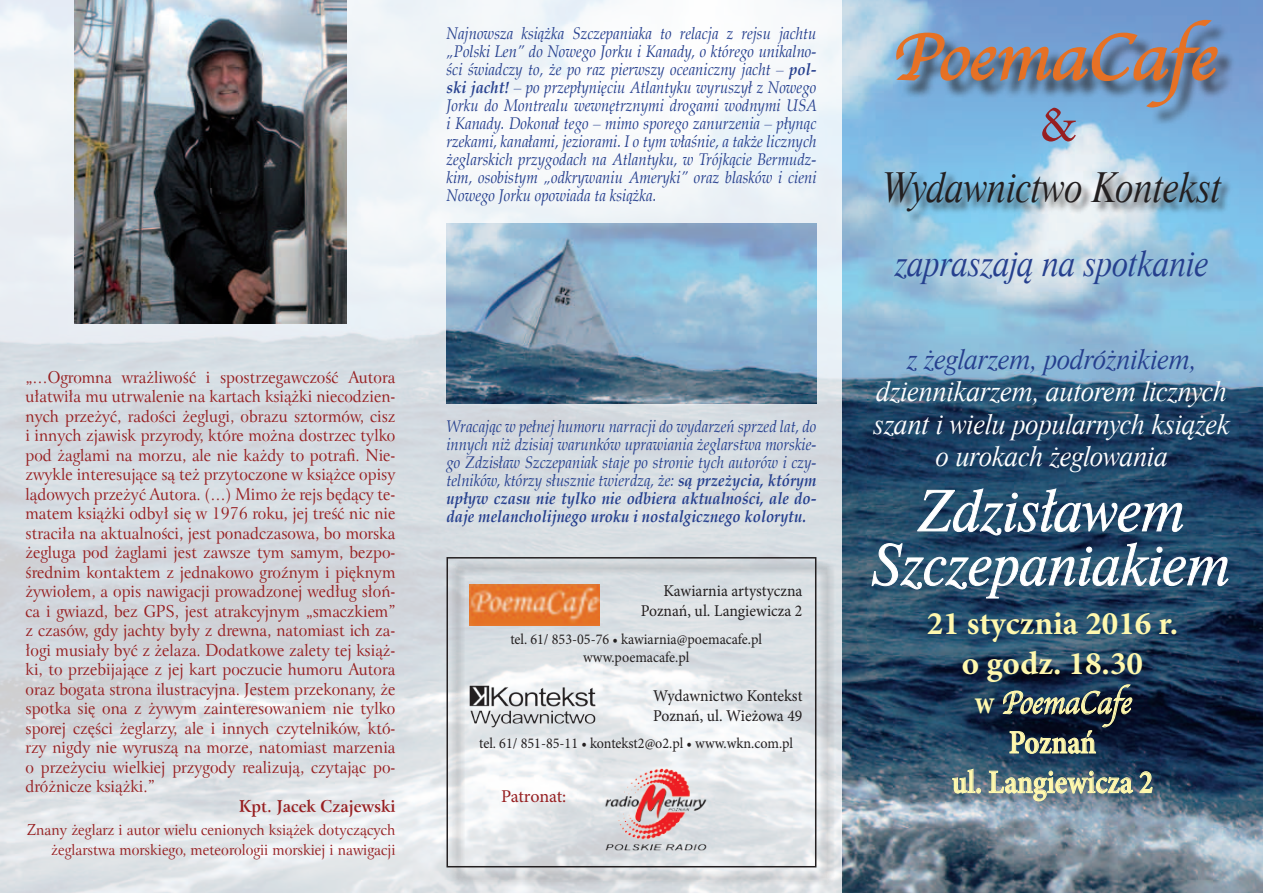
<style>
.page{position:relative;width:1263px;height:893px;background:#fff}
.page>*{position:absolute;margin:0;border:0;box-sizing:border-box;transform-origin:0 0}
.t1{font:67.5px "Apple Chancery";color:#e67125;scale:1.05 1}
.t2{font:italic 55.5px/54px "Dutch 801 Hd EU";letter-spacing:.01em;color:#fff;text-align:center}
.t3{font:48px "Dutch 766 EU";color:#971f21;scale:1.1 1}
.t4{font:italic 40.5px "Dutch 801 Hd EU";color:#231f20;scale:.92 1}
.t5{font:italic 34.5px "Dutch 801 Hd EU";color:#253f8e;scale:.95 1}
.t6{font:700 33px/39.6px "Minion Pro";color:#fff8ae;text-align:center}
.t7{font:600 33px/39.6px "Minion Pro";color:#fff8ae;text-align:center;scale:.86 1}
.t8{font:33px "Apple Chancery";color:#fff8ae;scale:.86 1}
.t9{font:italic 27px/32.4px "Dutch 801 Hd EU";color:#fff;text-align:center}
.t10{font:italic 27px "Dutch 801 Hd EU";color:#253f8e}
.t11{font:18px "Minion Pro";letter-spacing:-.015em;color:#971f21}
.t12{font:16.5px/19.5px "Arrus EU";color:#971f21;text-align:justify;scale:.92 1}
.t13{font:italic 16.5px/18px "Palatino";color:#253f8e;text-align:justify;scale:.9 1}
.t14{font:16.5px/19.8px "Minion Pro";color:#231f20;text-align:right;scale:.95 1}
.t15{font:700 16.5px "Arrus EU";color:#971f21;scale:.92 1}
.t16{font:15px/18px "Minion Pro";color:#231f20;text-align:center;scale:.94 1}
.t17{font:15px/19.5px "Arrus EU";color:#971f21;text-align:right;scale:.92 1}
.s1{font-weight:700}
.s2{font-family:"Minion Pro";font-weight:700}
</style>
<div class="page">
<img style="left:0;top:0;width:843px;height:893px">
<img style="left:843px;top:0;width:420px;height:893px">
<div style="left:899px;top:23px;width:337px;height:103px;background:#231f20;opacity:.75"></div>
<svg style="left:894px;top:19px;width:324px;height:89px;background:#7991af"></svg>
<div style="left:885px;top:172px;width:348px;height:52px;background:#231f20;opacity:.75"></div>
<svg style="left:1002px;top:684px;width:131px;height:70px;background:#32404c"></svg>
<svg style="left:952px;top:768px;width:29px;height:26px"></svg>
<svg style="left:988px;top:770px;width:165px;height:32px;background:#6d8185"></svg>
<svg style="left:917px;top:488px;width:267px;height:48px;background:#40627d"></svg>
<svg style="left:871px;top:542px;width:358px;height:57px;background:#3f617c"></svg>
<img style="left:446px;top:224px;width:370px;height:180px">
<img style="left:74px;top:0;width:273px;height:324px">
<div style="left:449px;top:559px;width:386px;height:327px;background:#231f20;opacity:.75"></div>
<div style="left:446px;top:557px;width:370px;height:310px;border:2px solid #231f20"></div>
<img style="left:470px;top:684px;width:127px;height:44px">
<img style="left:598px;top:759px;width:118px;height:100px">
<p class="t13" style="left:446px;top:25px;width:413px">Najnowsza książka Szczepaniaka to relacja z rejsu jachtu „Polski Len” do Nowego Jorku i Kanady, o którego unikalno&shy;ści świadczy to, że po raz pierwszy oceaniczny jacht – <span class="s1">pol&shy;ski jacht!</span> – po przepłynięciu Atlantyku wyruszył z Nowego Jorku do Montrealu wewnętrznymi drogami wodnymi USA i Kanady. Dokonał tego – mimo sporego zanurzenia – płynąc rzekami, kanałami, jeziorami. I o tym właśnie, a także licznych żeglarskich przygodach na Atlantyku, w Trójkącie Bermudz&shy;kim, osobistym „odkrywaniu Ameryki” oraz blasków i cieni Nowego Jorku opowiada ta książka.</p>
<p class="t12" style="left:26px;top:367px;width:404px">„…Ogromna wrażliwość i spostrzegawczość Autora ułatwiła mu utrwalenie na kartach książki niecodzien&shy;nych przeżyć, radości żeglugi, obrazu sztormów, cisz i innych zjawisk przyrody, które można dostrzec tylko pod żaglami na morzu, ale nie każdy to potrafi. Nie&shy;zwykle interesujące są też przytoczone w książce opisy lądowych przeżyć Autora. (…) Mimo że rejs będący te&shy;matem książki odbył się w 1976 roku, jej treść nic nie straciła na aktualności, jest ponadczasowa, bo morska żegluga pod żaglami jest zawsze tym samym, bezpo&shy;średnim kontaktem z jednakowo groźnym i pięknym żywiołem, a opis nawigacji prowadzonej według słoń&shy;ca i gwiazd, bez GPS, jest atrakcyjnym „smaczkiem” z czasów, gdy jachty były z drewna, natomiast ich za&shy;łogi musiały być z żelaza. Dodatkowe zalety tej książ&shy;ki, to przebijające z jej kart poczucie humoru Autora oraz bogata strona ilustracyjna. Jestem przekonany, że spotka się ona z żywym zainteresowaniem nie tylko sporej części żeglarzy, ale i innych czytelników, któ&shy;rzy nigdy nie wyruszą na morze, natomiast marzenia o przeżyciu wielkiej przygody realizują, czytając po&shy;dróżnicze książki.”</p>
<p class="t15" style="left:239px;top:795px;width:171px">Kpt. Jacek Czajewski</p>
<p class="t17" style="left:27px;top:821px;width:402px">Znany żeglarz i autor wielu cenionych książek dotyczących żeglarstwa morskiego, meteorologii morskiej i nawigacji</p>
<p class="t13" style="left:446px;top:417px;width:413px">Wracając w pełnej humoru narracji do wydarzeń sprzed lat, do innych niż dzisiaj warunków uprawiania żeglarstwa morskie&shy;go Zdzisław Szczepaniak staje po stronie tych autorów i czy&shy;telników, którzy słusznie twierdzą, że: <span class="s1">są przeżycia, którym upływ czasu nie tylko nie odbiera aktualności, ale do&shy;daje melancholijnego uroku i nostalgicznego kolorytu.</span></p>
<p class="t14" style="left:641px;top:581px;width:172px">Kawiarnia artystyczna<br>Poznań, ul. Langiewicza 2</p>
<p class="t16" style="left:510px;top:630px;width:269px">tel. 61/ 853-05-76 • kawiarnia@poemacafe.pl www.poemacafe.pl</p>
<p class="t14" style="left:653px;top:686px;width:159px;text-align:left">Wydawnictwo Kontekst<br>Poznań, ul. Wieżowa 49</p>
<p class="t16" style="left:479px;top:734px;width:335px">tel. 61/ 851-85-11 • kontekst2@o2.pl • www.wkn.com.pl</p>
<p class="t11" style="left:501px;top:785px;width:67px">Patronat:</p>
<h1 class="t1" style="left:890px;top:4px;width:324px">PoemaCafe</h1>
<h3 class="t3" style="left:1040px;top:95px;width:36px">&amp;</h3>
<h3 class="t4" style="left:883px;top:163px;width:371px">Wydawnictwo Kontekst</h3>
<h3 class="t5" style="left:896px;top:242px;width:332px">zapraszają na spotkanie</h3>
<h3 class="t10" style="left:908px;top:343px;width:291px">z żeglarzem, podróżnikiem,</h3>
<h3 class="t9" style="left:874px;top:376px;width:358px">dziennikarzem, autorem licznych szant i wielu popularnych książek o urokach żeglowania</h3>
<h2 class="t2" style="left:873px;top:485px;width:360px">Zdzisławem<br>Szczepaniakiem</h2>
<h3 class="t6" style="left:927px;top:603px;width:253px">21 stycznia 2016 r. o godz. 18.30</h3>
<h3 class="t8" style="left:975px;top:676px;width:191px"><span class="s2">w</span> PoemaCafe</h3>
<h3 class="t7" style="left:952px;top:722px;width:235px">Poznań<br>ul. Langiewicza 2</h3>
</div>
